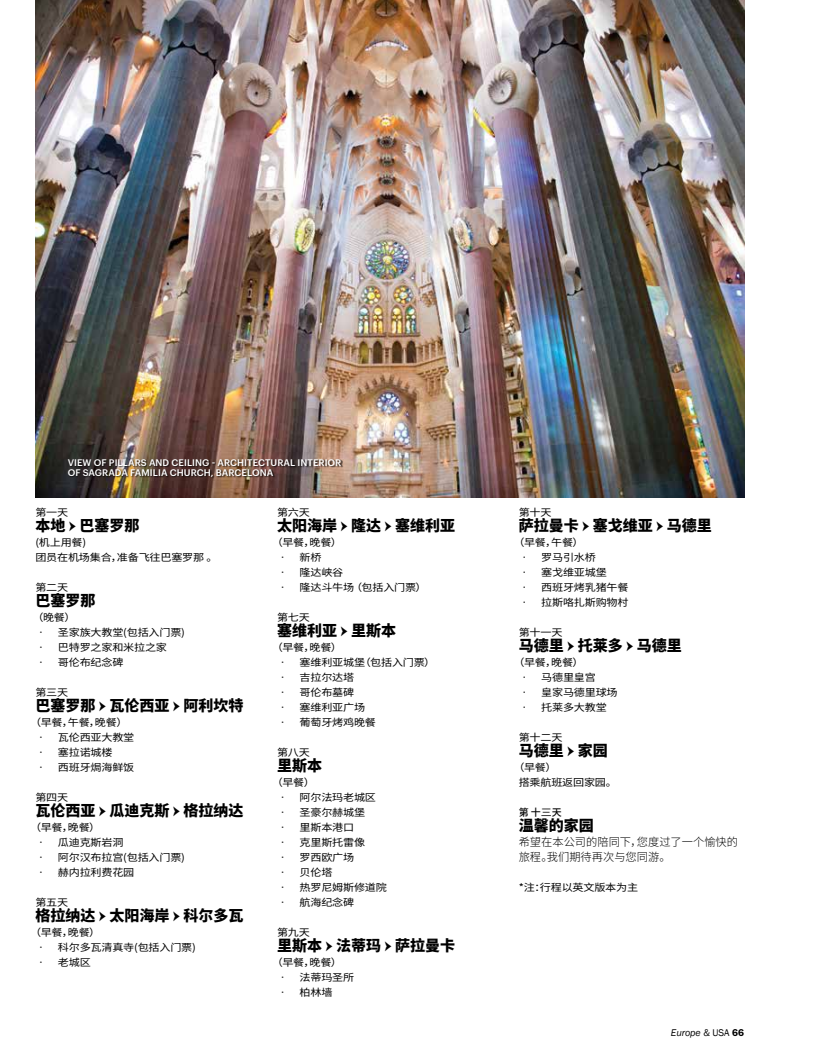
<style>
.page{position:relative;width:815px;height:1063px;background:#fff}
.page>*{position:absolute;margin:0;border:0;box-sizing:border-box;transform-origin:0 0}
.t1{font:800 15px "Source Han Sans CN";color:#000}
.t2{font:300 11.25px/15px "Source Han Sans CN";color:#000}
.t3{font:10px/15px "Source Han Sans CN";letter-spacing:-.02em;color:#000;scale:1.11 1}
.t4{font:italic 10px "Franklin Gothic";color:#000}
.t5{font:500 10px "Source Han Sans CN";color:#000}
.t6{font:500 9.38px/10px "Graphik";letter-spacing:.005em;color:#fff}
.s1{font-family:"Minion Pro";font-weight:400;font-size:17.5px}
.s2{font-weight:400}
.s3{font-style:normal}
.s4{font-weight:600;font-style:normal}
</style>
<div class="page">
<img style="left:35px;top:0;width:709px;height:498px">
<div style="left:68px;top:459px;width:275px;height:20px;background:#000;opacity:.75"></div>
<p class="t6" style="left:68px;top:456px;width:275px">VIEW OF PILLARS AND CEILING - ARCHITECTURAL INTERIOR<br>OF SAGRADA FAMILIA CHURCH, BARCELONA</p>
<p class="t3" style="left:35px;top:505px;width:31px">第一天</p>
<h1 class="t1" style="left:35px;top:517px;width:106px">本地 <span class="s1">→</span> 巴塞罗那</h1>
<p class="t3" style="left:35px;top:535px;width:166px">(机上用餐)<br>团员在机场集合，准备飞往巴塞罗那 。</p>
<p class="t3" style="left:35px;top:580px;width:31px">第二天</p>
<h1 class="t1" style="left:35px;top:592px;width:61px">巴塞罗那</h1>
<p class="t3" style="left:33px;top:610px;width:40px">（晚餐）</p>
<p class="t3" style="left:35px;top:625px;width:136px">• 圣家族大教堂(包括入门票)</p>
<p class="t3" style="left:35px;top:640px;width:120px">• 巴特罗之家和米拉之家</p>
<p class="t3" style="left:35px;top:655px;width:81px">• 哥伦布纪念碑</p>
<p class="t3" style="left:35px;top:685px;width:31px">第三天</p>
<h1 class="t1" style="left:35px;top:697px;width:209px">巴塞罗那 <span class="s1">→</span> 瓦伦西亚 <span class="s1">→</span> 阿利坎特</h1>
<p class="t3" style="left:30px;top:715px;width:89px">（早餐，午餐，晚餐）</p>
<p class="t3" style="left:35px;top:730px;width:91px">• 瓦伦西亚大教堂</p>
<p class="t3" style="left:35px;top:745px;width:71px">• 塞拉诺城楼</p>
<p class="t3" style="left:35px;top:760px;width:91px">• 西班牙焗海鲜饭</p>
<p class="t3" style="left:35px;top:790px;width:31px">第四天</p>
<h1 class="t1" style="left:35px;top:802px;width:209px">瓦伦西亚 <span class="s1">→</span> 瓜迪克斯 <span class="s1">→</span> 格拉纳达</h1>
<p class="t3" style="left:30px;top:820px;width:65px">（早餐，晚餐）</p>
<p class="t3" style="left:35px;top:835px;width:81px">• 瓜迪克斯岩洞</p>
<p class="t3" style="left:35px;top:850px;width:136px">• 阿尔汉布拉宫(包括入门票)</p>
<p class="t3" style="left:35px;top:865px;width:91px">• 赫内拉利费花园</p>
<p class="t3" style="left:35px;top:895px;width:31px">第五天</p>
<h1 class="t1" style="left:35px;top:907px;width:209px">格拉纳达 <span class="s1">→</span> 太阳海岸 <span class="s1">→</span> 科尔多瓦</h1>
<p class="t3" style="left:30px;top:925px;width:65px">（早餐，晚餐）</p>
<p class="t3" style="left:35px;top:940px;width:146px">• 科尔多瓦清真寺(包括入门票)</p>
<p class="t3" style="left:35px;top:955px;width:51px">• 老城区</p>
<p class="t3" style="left:277px;top:505px;width:31px">第六天</p>
<h1 class="t1" style="left:277px;top:517px;width:179px">太阳海岸 <span class="s1">→</span> 隆达 <span class="s1">→</span> 塞维利亚</h1>
<p class="t3" style="left:272px;top:535px;width:65px">（早餐，晚餐）</p>
<p class="t3" style="left:277px;top:550px;width:42px">• 新桥</p>
<p class="t3" style="left:277px;top:565px;width:61px">• 隆达峡谷</p>
<p class="t3" style="left:277px;top:580px;width:136px">• 隆达斗牛场 （包括入门票）</p>
<p class="t3" style="left:277px;top:610px;width:31px">第七天</p>
<h1 class="t1" style="left:277px;top:622px;width:120px">塞维利亚 <span class="s1">→</span> 里斯本</h1>
<p class="t3" style="left:272px;top:640px;width:65px">（早餐，晚餐）</p>
<p class="t3" style="left:277px;top:655px;width:144px">• 塞维利亚城堡（包括入门票）</p>
<p class="t3" style="left:277px;top:670px;width:71px">• 吉拉尔达塔</p>
<p class="t3" style="left:277px;top:685px;width:71px">• 哥伦布墓碑</p>
<p class="t3" style="left:277px;top:700px;width:81px">• 塞维利亚广场</p>
<p class="t3" style="left:277px;top:715px;width:91px">• 葡萄牙烤鸡晚餐</p>
<p class="t3" style="left:277px;top:745px;width:31px">第八天</p>
<h1 class="t1" style="left:277px;top:757px;width:46px">里斯本</h1>
<p class="t3" style="left:272px;top:775px;width:40px">（早餐）</p>
<p class="t3" style="left:277px;top:790px;width:91px">• 阿尔法玛老城区</p>
<p class="t3" style="left:277px;top:805px;width:81px">• 圣豪尔赫城堡</p>
<p class="t3" style="left:277px;top:820px;width:71px">• 里斯本港口</p>
<p class="t3" style="left:277px;top:835px;width:81px">• 克里斯托雷像</p>
<p class="t3" style="left:277px;top:850px;width:71px">• 罗西欧广场</p>
<p class="t3" style="left:277px;top:865px;width:51px">• 贝伦塔</p>
<p class="t3" style="left:277px;top:880px;width:100px">• 热罗尼姆斯修道院</p>
<p class="t3" style="left:277px;top:895px;width:71px">• 航海纪念碑</p>
<p class="t3" style="left:277px;top:925px;width:31px">第九天</p>
<h1 class="t1" style="left:277px;top:937px;width:179px">里斯本 <span class="s1">→</span> 法蒂玛 <span class="s1">→</span> 萨拉曼卡</h1>
<p class="t3" style="left:272px;top:955px;width:65px">（早餐，晚餐）</p>
<p class="t3" style="left:277px;top:970px;width:71px">• 法蒂玛圣所</p>
<p class="t3" style="left:277px;top:985px;width:51px">• 柏林墙</p>
<p class="t3" style="left:519px;top:505px;width:31px">第十天</p>
<h1 class="t1" style="left:519px;top:517px;width:194px">萨拉曼卡 <span class="s1">→</span> 塞戈维亚 <span class="s1">→</span> 马德里</h1>
<p class="t3" style="left:514px;top:535px;width:65px">（早餐，午餐）</p>
<p class="t3" style="left:519px;top:550px;width:71px">• 罗马引水桥</p>
<p class="t3" style="left:519px;top:565px;width:81px">• 塞戈维亚城堡</p>
<p class="t3" style="left:519px;top:580px;width:100px">• 西班牙烤乳猪午餐</p>
<p class="t3" style="left:519px;top:595px;width:100px">• 拉斯咯扎斯购物村</p>
<p class="t3" style="left:519px;top:625px;width:41px">第十一天</p>
<h1 class="t1" style="left:519px;top:637px;width:164px">马德里 <span class="s1">→</span> 托莱多 <span class="s1">→</span> 马德里</h1>
<p class="t3" style="left:514px;top:655px;width:65px">（早餐，晚餐）</p>
<p class="t3" style="left:519px;top:670px;width:71px">• 马德里皇宫</p>
<p class="t3" style="left:519px;top:685px;width:91px">• 皇家马德里球场</p>
<p class="t3" style="left:519px;top:700px;width:81px">• 托莱多大教堂</p>
<p class="t3" style="left:519px;top:730px;width:41px">第十二天</p>
<h1 class="t1" style="left:519px;top:742px;width:90px">马德里 <span class="s1">→</span> 家园</h1>
<p class="t3" style="left:519px;top:760px;width:90px;text-indent:-5px">（早餐）<br>搭乘航班返回家园。</p>
<p class="t5" style="left:519px;top:807px;width:45px">第 十<span class="s2">三</span>天</p>
<h1 class="t1" style="left:519px;top:817px;width:76px">温馨的家园</h1>
<p class="t2" style="left:519px;top:835px;width:221px">希望在本公司的陪同下，您度过了一个愉快的旅程。我们期待再次与您同游。</p>
<p class="t3" style="left:519px;top:880px;width:109px">*注：行程以英文版本为主</p>
<p class="t4" style="left:671px;top:1026px;width:75px">Europe <span class="s3">&amp; USA</span> <span class="s4">66</span></p>
</div>
